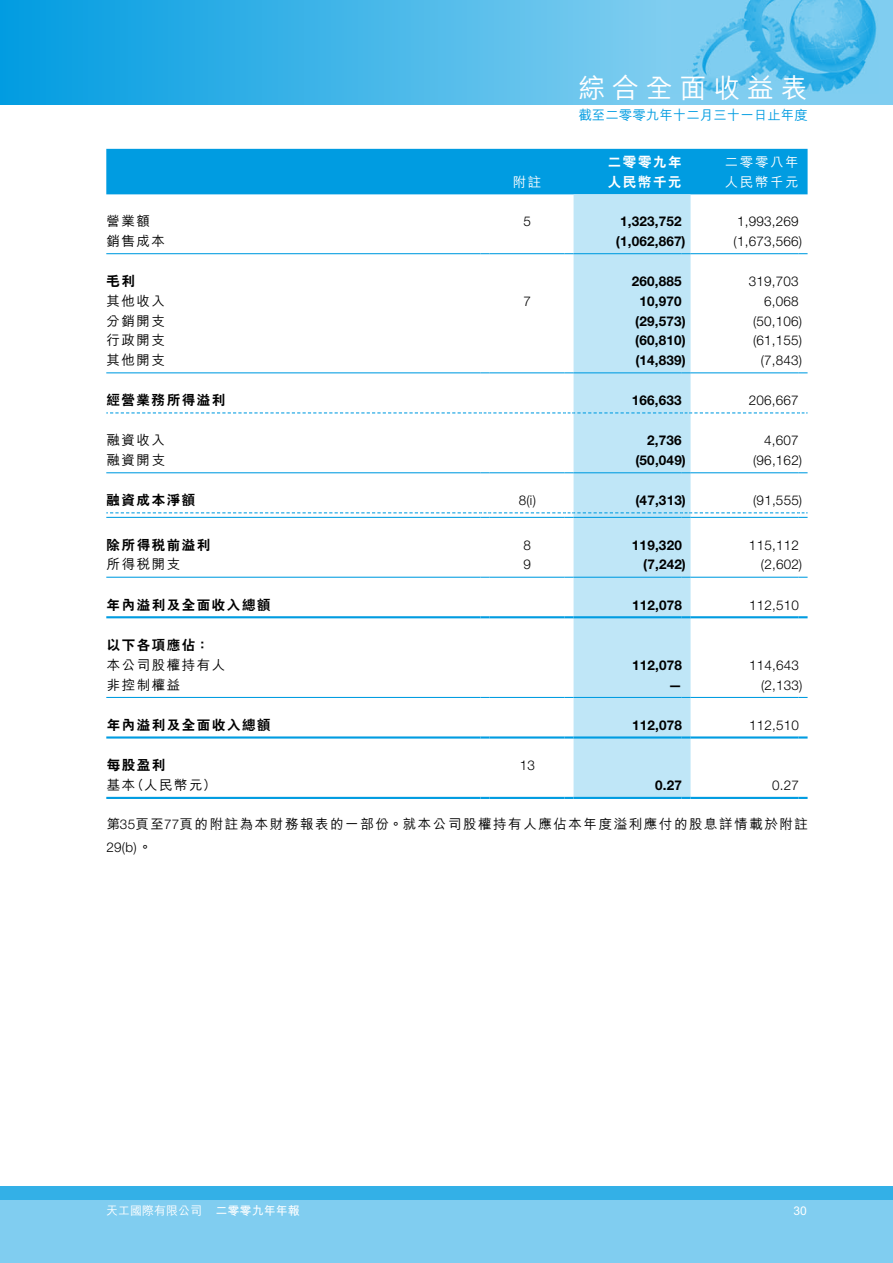
<style>
.page{position:relative;width:893px;height:1263px;background:#fff}
.page>*{position:absolute;margin:0;border:0;box-sizing:border-box;transform-origin:0 0}
.t1{font:500 27px "M Hei HK";letter-spacing:.25em;color:#fff}
.t2{font:300 13.5px "Helvetica Neue LT Std";letter-spacing:.015em;color:#000}
.t3{font:700 13.5px "Helvetica Neue LT Std";letter-spacing:.015em;color:#000}
.t4{font:500 13.5px "M Hei HK";letter-spacing:.115em;color:#000}
.t5{font:800 13.5px "C Hei 2 HK";letter-spacing:.115em;color:#000}
.t6{font:500 13.5px "M Hei HK";color:#009ce1}
.t7{font:500 13.5px "M Hei HK";letter-spacing:.115em;color:#fff}
.t8{font:800 13.5px "C Hei 2 HK";letter-spacing:.115em;color:#fff}
.t9{font:700 12px "M Hei HK";color:#fff}
.t10{font:500 12px "M Hei HK";color:#fff}
.s1{font-family:"Helvetica Neue LT Std";font-weight:300}
.s2{font-family:"M Hei HK";font-weight:500}
</style>
<div class="page">
<div style="left:0;top:1196px;width:893px;height:67px;background:#80cdf0"></div>
<div style="left:0;top:1186px;width:893px;height:14px;background:#33b0e7"></div>
<div style="left:0;top:0;width:893px;height:105px;background:linear-gradient(to right,#099fe1,#98d6f3)"></div>
<img style="left:672px;top:0;width:206px;height:94px">
<div style="left:106px;top:149px;width:702px;height:45px;background:#009ce1"></div>
<div style="left:574px;top:194px;width:117px;height:603px;background:#bfe6f7"></div>
<hr style="left:106px;top:253px;width:375px;height:1px;background:#009ce1">
<hr style="left:490px;top:253px;width:75px;height:1px;background:#009ce1">
<hr style="left:574px;top:253px;width:108px;height:1px;background:#009ce1">
<hr style="left:691px;top:253px;width:108px;height:1px;background:#009ce1">
<hr style="left:106px;top:797px;width:375px;height:2px;background:#009ce1">
<svg style="left:481px;top:797px;width:9px;height:2px"></svg>
<hr style="left:490px;top:797px;width:75px;height:2px;background:#009ce1">
<svg style="left:565px;top:797px;width:9px;height:2px"></svg>
<hr style="left:574px;top:797px;width:108px;height:2px;background:#009ce1">
<svg style="left:682px;top:797px;width:9px;height:2px"></svg>
<hr style="left:691px;top:797px;width:108px;height:2px;background:#009ce1">
<svg style="left:799px;top:797px;width:9px;height:2px"></svg>
<hr style="left:106px;top:736px;width:375px;height:2px;background:#009ce1">
<svg style="left:481px;top:736px;width:9px;height:2px"></svg>
<hr style="left:490px;top:736px;width:75px;height:2px;background:#009ce1">
<svg style="left:565px;top:736px;width:9px;height:2px"></svg>
<hr style="left:574px;top:736px;width:108px;height:2px;background:#009ce1">
<svg style="left:682px;top:736px;width:9px;height:2px"></svg>
<hr style="left:691px;top:736px;width:108px;height:2px;background:#009ce1">
<svg style="left:799px;top:736px;width:9px;height:2px"></svg>
<hr style="left:106px;top:372px;width:375px;height:1px;background:#009ce1">
<hr style="left:490px;top:372px;width:75px;height:1px;background:#009ce1">
<hr style="left:574px;top:372px;width:108px;height:1px;background:#009ce1">
<hr style="left:691px;top:372px;width:108px;height:1px;background:#009ce1">
<hr style="left:106px;top:472px;width:375px;height:1px;background:#009ce1">
<hr style="left:490px;top:472px;width:75px;height:1px;background:#009ce1">
<hr style="left:574px;top:472px;width:108px;height:1px;background:#009ce1">
<hr style="left:691px;top:472px;width:108px;height:1px;background:#009ce1">
<hr style="left:106px;top:577px;width:375px;height:1px;background:#009ce1">
<hr style="left:490px;top:577px;width:75px;height:1px;background:#009ce1">
<hr style="left:574px;top:577px;width:108px;height:1px;background:#009ce1">
<hr style="left:691px;top:577px;width:108px;height:1px;background:#009ce1">
<hr style="left:106px;top:697px;width:375px;height:1px;background:#009ce1">
<hr style="left:490px;top:697px;width:75px;height:1px;background:#009ce1">
<hr style="left:574px;top:697px;width:108px;height:1px;background:#009ce1">
<hr style="left:691px;top:697px;width:108px;height:1px;background:#009ce1">
<svg style="left:106px;top:412px;width:702px;height:1px"></svg>
<svg style="left:106px;top:512px;width:702px;height:6px"></svg>
<hr style="left:106px;top:616px;width:375px;height:2px;background:#009ce1">
<svg style="left:481px;top:616px;width:9px;height:2px"></svg>
<hr style="left:490px;top:616px;width:75px;height:2px;background:#009ce1">
<svg style="left:565px;top:616px;width:9px;height:2px"></svg>
<hr style="left:574px;top:616px;width:108px;height:2px;background:#009ce1">
<svg style="left:682px;top:616px;width:9px;height:2px"></svg>
<hr style="left:691px;top:616px;width:108px;height:2px;background:#009ce1">
<svg style="left:799px;top:616px;width:9px;height:2px"></svg>
<h1 class="t1" style="left:578px;top:68px;width:231px">綜合全面收益表</h1>
<p class="t6" style="left:578px;top:105px;width:231px">截至二零零九年十二月三十一日止年度</p>
<p class="t8" style="left:608px;top:153px;width:75px">二零零九年</p>
<p class="t7" style="left:725px;top:152px;width:75px">二零零八年</p>
<p class="t7" style="left:513px;top:172px;width:30px">附註</p>
<p class="t8" style="left:608px;top:173px;width:75px">人民幣千元</p>
<p class="t7" style="left:725px;top:172px;width:75px">人民幣千元</p>
<p class="t4" style="left:106px;top:211px;width:45px">營業額</p>
<p class="t2" style="left:523px;top:213px;width:9px">5</p>
<p class="t3" style="left:620px;top:213px;width:63px">1,323,752</p>
<p class="t2" style="left:737px;top:213px;width:63px">1,993,269</p>
<p class="t4" style="left:106px;top:231px;width:60px">銷售成本</p>
<p class="t3" style="left:616px;top:233px;width:71px">)1,062,867(</p>
<p class="t2" style="left:734px;top:233px;width:70px">)1,673,566(</p>
<p class="t5" style="left:106px;top:272px;width:30px">毛利</p>
<p class="t3" style="left:632px;top:273px;width:51px">260,885</p>
<p class="t2" style="left:749px;top:273px;width:51px">319,703</p>
<p class="t4" style="left:106px;top:291px;width:60px">其他收入</p>
<p class="t2" style="left:523px;top:293px;width:9px">7</p>
<p class="t3" style="left:639px;top:293px;width:44px">10,970</p>
<p class="t2" style="left:764px;top:293px;width:36px">6,068</p>
<p class="t4" style="left:106px;top:311px;width:60px">分銷開支</p>
<p class="t3" style="left:635px;top:312px;width:52px">)29,573(</p>
<p class="t2" style="left:753px;top:312px;width:50px">)50,106(</p>
<p class="t4" style="left:106px;top:331px;width:60px">行政開支</p>
<p class="t3" style="left:635px;top:332px;width:52px">)60,810(</p>
<p class="t2" style="left:753px;top:332px;width:50px">)61,155(</p>
<p class="t4" style="left:106px;top:350px;width:60px">其他開支</p>
<p class="t3" style="left:635px;top:352px;width:52px">)14,839(</p>
<p class="t2" style="left:761px;top:352px;width:43px">)7,843(</p>
<p class="t5" style="left:107px;top:391px;width:120px">經營業務所得溢利</p>
<p class="t3" style="left:632px;top:392px;width:51px">166,633</p>
<p class="t2" style="left:749px;top:392px;width:51px">206,667</p>
<p class="t4" style="left:107px;top:430px;width:60px">融資收入</p>
<p class="t3" style="left:647px;top:432px;width:36px">2,736</p>
<p class="t2" style="left:764px;top:432px;width:36px">4,607</p>
<p class="t4" style="left:107px;top:450px;width:60px">融資開支</p>
<p class="t3" style="left:635px;top:452px;width:52px">)50,049(</p>
<p class="t2" style="left:753px;top:452px;width:50px">)96,162(</p>
<p class="t5" style="left:107px;top:491px;width:90px">融資成本淨額</p>
<p class="t2" style="left:519px;top:492px;width:19px">(i(8</p>
<p class="t3" style="left:635px;top:492px;width:52px">)47,313(</p>
<p class="t2" style="left:753px;top:492px;width:50px">)91,555(</p>
<p class="t5" style="left:107px;top:536px;width:105px">除所得稅前溢利</p>
<p class="t2" style="left:524px;top:537px;width:9px">8</p>
<p class="t3" style="left:632px;top:536px;width:51px">119,320</p>
<p class="t2" style="left:749px;top:537px;width:51px">115,112</p>
<p class="t4" style="left:107px;top:555px;width:75px">所得稅開支</p>
<p class="t2" style="left:524px;top:556px;width:9px">9</p>
<p class="t3" style="left:643px;top:556px;width:44px">)7,242(</p>
<p class="t2" style="left:761px;top:556px;width:43px">)2,602(</p>
<p class="t5" style="left:107px;top:595px;width:165px">年內溢利及全面收入總額</p>
<p class="t5" style="left:107px;top:636px;width:104px">以下各項應佔：</p>
<p class="t3" style="left:632px;top:596px;width:51px">112,078</p>
<p class="t2" style="left:749px;top:596px;width:51px">112,510</p>
<p class="t4" style="left:107px;top:655px;width:120px">本公司股權持有人</p>
<p class="t3" style="left:632px;top:657px;width:51px">112,078</p>
<p class="t2" style="left:749px;top:657px;width:51px">114,643</p>
<p class="t4" style="left:107px;top:675px;width:75px">非控制權益</p>
<p class="t3" style="left:668px;top:676px;width:15px">—</p>
<p class="t2" style="left:761px;top:677px;width:43px">)2,133(</p>
<p class="t5" style="left:107px;top:716px;width:165px">年內溢利及全面收入總額</p>
<p class="t3" style="left:632px;top:716px;width:51px">112,078</p>
<p class="t2" style="left:749px;top:717px;width:51px">112,510</p>
<p class="t5" style="left:107px;top:756px;width:60px">每股盈利</p>
<p class="t2" style="left:520px;top:757px;width:17px">13</p>
<p class="t4" style="left:130px;top:775px;width:87px">（人民幣元(</p>
<p class="t4" style="left:107px;top:775px;width:30px">基本</p>
<p class="t4" style="left:107px;top:814px;width:703px">第<span class="s1">35</span>頁至<span class="s1">77</span>頁的附註為本財務報表的一部份。就本公司股權持有人應佔本年度溢利應付的股息詳情載於附註</p>
<p class="t2" style="left:106px;top:838px;width:47px">2 9 <span class="s2">。</span>(b(</p>
<p class="t3" style="left:655px;top:777px;width:28px">0.27</p>
<p class="t2" style="left:772px;top:777px;width:28px">0.27</p>
<p class="t10" style="left:106px;top:1202px;width:97px">天工國際有限公司</p>
<p class="t9" style="left:216px;top:1202px;width:85px">二零零九年年報</p>
<p class="t9" style="left:793px;top:1202px;width:15px">30</p>
</div>
